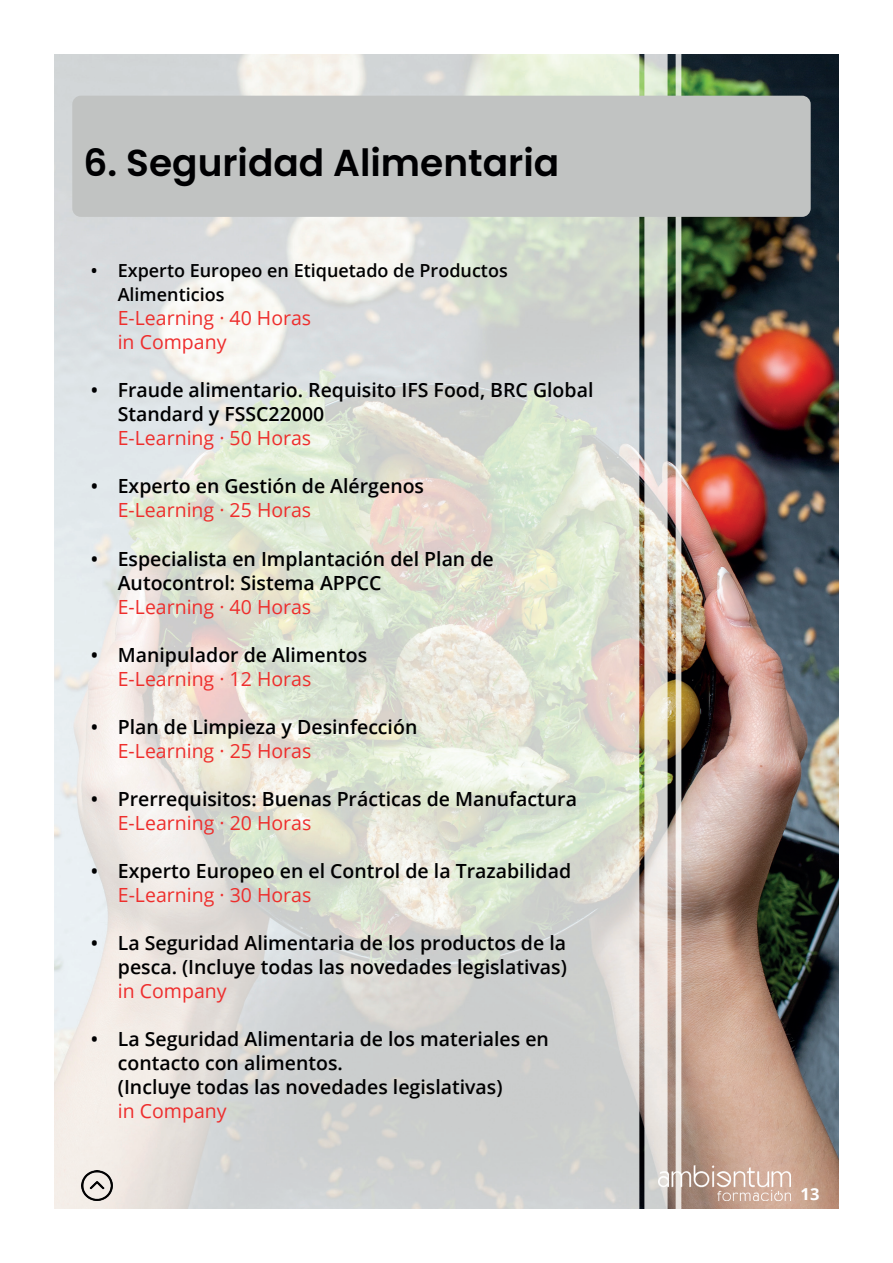
<style>
.page{position:relative;width:893px;height:1263px;background:#fff}
.page>*{position:absolute;margin:0;border:0;box-sizing:border-box;transform-origin:0 0}
.t1{font:600 37.5px "Poppins";color:#000002}
.t2{font:600 19.5px/24px "Open Sans";color:#000001}
.t3{font:19.5px "Open Sans";color:#ee2e2c}
.t4{font:19.5px "Open Sans";color:#ee2d2d}
.t5{font:600 18px/24px "Open Sans";color:#000001}
.t6{font:700 16.5px "Open Sans";color:#fff}
</style>
<div class="page">
<img style="left:54px;top:54px;width:785px;height:1155px">
<img style="left:82px;top:1170px;width:30px;height:31px">
<div style="left:72px;top:96px;width:739px;height:121px;background:#c1c3c2;border-radius:9px"></div>
<img style="left:659px;top:1165px;width:131px;height:35px">
<h1 class="t1" style="left:84px;top:141px;width:477px">6. Seguridad Alimentaria</h1>
<p class="t5" style="left:118px;top:258px;width:392px;text-indent:-27px">• Experto Europeo en Etiquetado de Productos<br>Alimenticios</p>
<p class="t3" style="left:118px;top:305px;width:195px">E-Learning · 40 Horas</p>
<p class="t4" style="left:118px;top:329px;width:110px">in Company</p>
<p class="t2" style="left:118px;top:378px;width:477px;text-indent:-27px">• Fraude alimentario. Requisito IFS Food, BRC Global<br>Standard y FSSC22000</p>
<p class="t3" style="left:118px;top:425px;width:195px">E-Learning · 50 Horas</p>
<p class="t2" style="left:91px;top:474px;width:335px">• Experto en Gestión de Alérgenos</p>
<p class="t3" style="left:118px;top:497px;width:195px">E-Learning · 25 Horas</p>
<p class="t2" style="left:118px;top:546px;width:378px;text-indent:-27px">• Especialista en Implantación del Plan de<br>Autocontrol: Sistema APPCC</p>
<p class="t3" style="left:118px;top:593px;width:195px">E-Learning · 40 Horas</p>
<p class="t2" style="left:91px;top:642px;width:278px">• Manipulador de Alimentos</p>
<p class="t3" style="left:118px;top:665px;width:195px">E-Learning · 12 Horas</p>
<p class="t2" style="left:91px;top:714px;width:328px">• Plan de Limpieza y Desinfección</p>
<p class="t3" style="left:118px;top:737px;width:195px">E-Learning · 25 Horas</p>
<p class="t2" style="left:91px;top:786px;width:488px">• Prerrequisitos: Buenas Prácticas de Manufactura</p>
<p class="t3" style="left:118px;top:809px;width:195px">E-Learning · 20 Horas</p>
<p class="t2" style="left:91px;top:858px;width:482px">• Experto Europeo en el Control de la Trazabilidad</p>
<p class="t3" style="left:118px;top:881px;width:195px">E-Learning · 30 Horas</p>
<p class="t2" style="left:91px;top:930px;width:478px;text-align:right">• La Seguridad Alimentaria de los productos de la pesca. (Incluye todas las novedades legislativas)</p>
<p class="t4" style="left:118px;top:977px;width:110px">in Company</p>
<p class="t2" style="left:118px;top:1026px;width:433px;text-indent:-27px">• La Seguridad Alimentaria de los materiales en contacto con alimentos.<br>(Incluye todas las novedades legislativas)</p>
<p class="t4" style="left:118px;top:1097px;width:110px">in Company</p>
<p class="t6" style="left:801px;top:1183px;width:20px">13</p>
</div>
